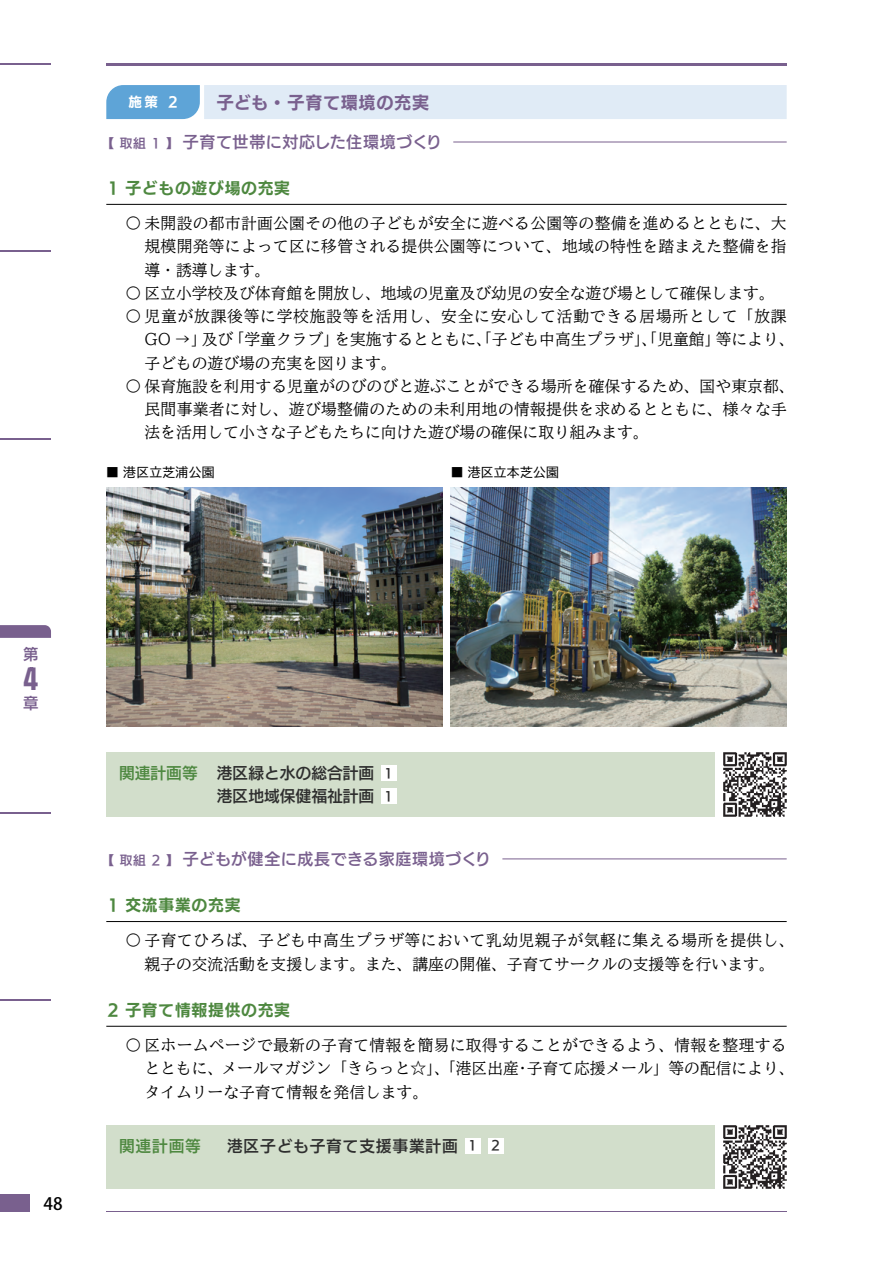
<style>
.page{position:relative;width:893px;height:1263px;background:#fff}
.page>*{position:absolute;margin:0;border:0;box-sizing:border-box;transform-origin:0 0}
.t1{font:34.35px "Avory IPEVF Ups";color:#79608e}
.t2{font:16.95px "UD Kakugo Large Pr 6 N B";letter-spacing:.05em;color:#79608e}
.t3{font:500 16.95px "Koz Go Pr 6 N";color:#000}
.t4{font:15.9px "UD Kakugo Large Pr 6 N DB";letter-spacing:.04em;color:#79608e}
.t5{font:500 15.75px/23.2px "TBUD Min Std";letter-spacing:.005em;color:#000}
.t6{font:500 15.75px/23.2px "TBUD Min Std";letter-spacing:.035em;color:#000;text-align:center}
.t7{font:500 15.75px "TBUD Min Std";letter-spacing:.05em;color:#000}
.t8{font:15.75px "UD Kakugo Large Pr 6 N B";letter-spacing:.05em;color:#4e8840}
.t9{font:15.75px/23.2px "UD Kakugo Large Pr 6 N DB";color:#2e2e2e;text-align:right}
.t10{font:15.75px "UD Kakugo Large Pr 6 N DB";letter-spacing:.05em;color:#2e2e2e}
.t11{font:15.75px "UD Kakugo Large Pr 6 N DB";letter-spacing:.05em;color:#4e8840}
.t12{font:15.45px "UD Kakugo Large Pr 6 N DB";color:#79608e}
.t13{font:13.5px "UD Kakugo Large Pr 6 N B";color:#fff}
.t14{font:12.75px "TBUD Go Std";letter-spacing:.025em;color:#000}
.s1{font-size:12.75px}
.s2{color:#4e8840}
.s3{font-size:12.6px}
</style>
<div class="page">
<svg style="left:0;top:625px;width:51px;height:13px"></svg>
<div style="left:0;top:1195px;width:30px;height:17px;background:#79608e"></div>
<hr style="left:0;top:64px;width:51px;height:1px;background:#79608e">
<hr style="left:0;top:251px;width:51px;height:1px;background:#79608e">
<hr style="left:0;top:438px;width:51px;height:1px;background:#79608e">
<hr style="left:0;top:812px;width:51px;height:1px;background:#79608e">
<hr style="left:0;top:999px;width:51px;height:1px;background:#79608e">
<hr style="left:106px;top:1211px;width:681px;height:1px;background:#79608e">
<hr style="left:106px;top:204px;width:681px;height:1px;background:#000">
<hr style="left:106px;top:142px;width:681px;height:1px;background:#79608e">
<div style="left:103px;top:137px;width:350px;height:13px;background:#fff"></div>
<hr style="left:106px;top:64px;width:681px;height:2px;background:#79608e">
<div style="left:204px;top:85px;width:583px;height:34px;background:#e0ebf6"></div>
<div style="left:106px;top:85px;width:94px;height:34px;background:#5ea4d7"></div>
<hr style="left:106px;top:858px;width:681px;height:1px;background:#79608e">
<div style="left:103px;top:854px;width:399px;height:13px;background:#fff"></div>
<hr style="left:106px;top:921px;width:681px;height:1px;background:#000">
<hr style="left:106px;top:1026px;width:681px;height:1px;background:#000">
<div style="left:106px;top:1125px;width:608px;height:64px;background:#d2decb"></div>
<div style="left:465px;top:1138px;width:16px;height:15px;background:#fff"></div>
<div style="left:488px;top:1138px;width:16px;height:15px;background:#fff"></div>
<div style="left:106px;top:752px;width:608px;height:65px;background:#d2decb"></div>
<div style="left:380px;top:765px;width:16px;height:16px;background:#fff"></div>
<div style="left:380px;top:788px;width:16px;height:16px;background:#fff"></div>
<img style="left:106px;top:487px;width:336px;height:240px">
<img style="left:451px;top:487px;width:336px;height:240px">
<img style="left:723px;top:753px;width:64px;height:63px">
<img style="left:723px;top:1125px;width:64px;height:64px">
<p class="t13" style="left:128px;top:95px;width:51px">施策 2</p>
<p class="t2" style="left:217px;top:93px;width:214px">子ども・子育て環境の充実</p>
<p class="t4" style="left:101px;top:133px;width:342px"><span class="s1">【 取組 1 】</span>子育て世帯に対応した住環境づくり</p>
<p class="t8" style="left:107px;top:180px;width:184px">1 子どもの遊び場の充実</p>
<p class="t5" style="left:125px;top:211px;width:663px">〇 未開設の都市計画公園その他の子どもが安全に遊べる公園等の整備を進めるとともに、大</p>
<p class="t5" style="left:145px;top:234px;width:644px">規模開発等によって区に移管される提供公園等について、地域の特性を踏まえた整備を指</p>
<p class="t5" style="left:145px;top:258px;width:127px">導・誘導します。</p>
<p class="t5" style="left:125px;top:281px;width:651px">〇 区立小学校及び体育館を開放し、地域の児童及び幼児の安全な遊び場として確保します。</p>
<p class="t7" style="left:125px;top:304px;width:663px">〇 児童が放課後等に学校施設等を活用し、安全に安心して活動できる居場所として「放課</p>
<p class="t5" style="left:145px;top:327px;width:651px">GO →」及び「学童クラブ」を実施するとともに、「子ども中高生プラザ」、「児童館」等により、</p>
<p class="t5" style="left:145px;top:351px;width:253px">子どもの遊び場の充実を図ります。</p>
<p class="t5" style="left:125px;top:374px;width:671px">〇 保育施設を利用する児童がのびのびと遊ぶことができる場所を確保するため、国や東京都、</p>
<p class="t5" style="left:145px;top:397px;width:644px">民間事業者に対し、遊び場整備のための未利用地の情報提供を求めるとともに、様々な手</p>
<p class="t5" style="left:145px;top:420px;width:505px">法を活用して小さな子どもたちに向けた遊び場の確保に取り組みます。</p>
<p class="t14" style="left:106px;top:462px;width:110px">■ 港区立芝浦公園</p>
<p class="t14" style="left:451px;top:462px;width:110px">■ 港区立本芝公園</p>
<p class="t12" style="left:23px;top:646px;width:17px">第</p>
<p class="t12" style="left:23px;top:695px;width:17px">章</p>
<h1 class="t1" style="left:23px;top:654px;width:17px">4</h1>
<p class="t3" style="left:44px;top:1194px;width:21px">48</p>
<p class="t9" style="left:119px;top:762px;width:275px"><span class="s2">関連計画等</span> 港区緑と水の総合計画 <span class="s3">1</span>港区地域保健福祉計画 <span class="s3">1</span></p>
<p class="t4" style="left:101px;top:850px;width:391px"><span class="s1">【 取組 2 】</span>子どもが健全に成長できる家庭環境づくり</p>
<p class="t8" style="left:107px;top:897px;width:135px">1 交流事業の充実</p>
<p class="t6" style="left:125px;top:928px;width:670px">〇 子育てひろば、子ども中高生プラザ等において乳幼児親子が気軽に集える場所を提供し、親子の交流活動を支援します。また、講座の開催、子育てサークルの支援等を行います。</p>
<p class="t8" style="left:107px;top:1001px;width:184px">2 子育て情報提供の充実</p>
<p class="t5" style="left:145px;top:1033px;width:651px;text-indent:-19px">〇 区ホームページで最新の子育て情報を簡易に取得することができるよう、情報を整理するとともに、メールマガジン「きらっと☆」、「港区出産・子育て応援メール」等の配信により、タイムリーな子育て情報を発信します。</p>
<p class="t11" style="left:119px;top:1137px;width:83px">関連計画等</p>
<p class="t10" style="left:227px;top:1137px;width:274px">港区子ども子育て支援事業計画 <span class="s3">1 2</span></p>
</div>
